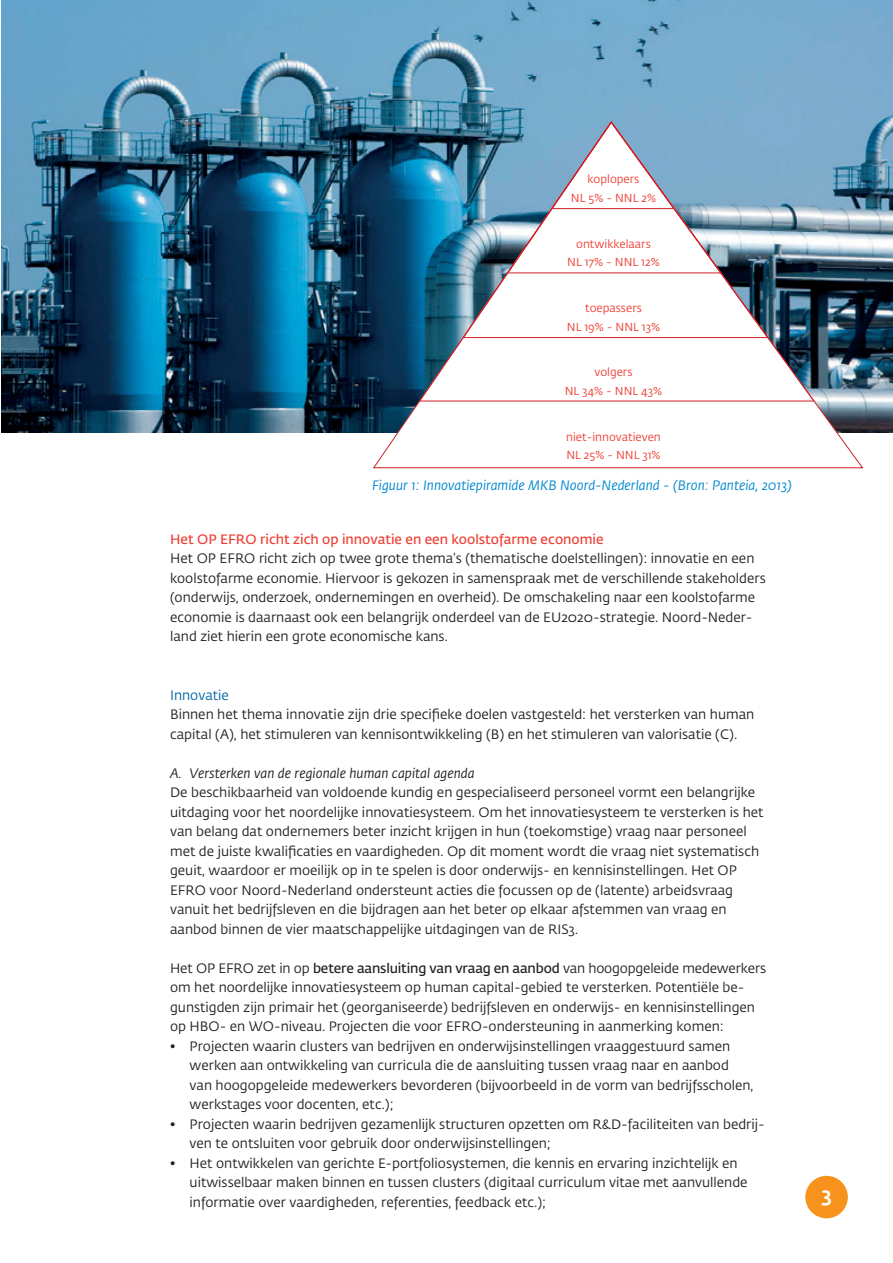
<style>
.page{position:relative;width:893px;height:1263px;background:#fff}
.page>*{position:absolute;margin:0;border:0;box-sizing:border-box;transform-origin:0 0}
.t1{font:500 21px "Fedra Sans Std";color:#fff}
.t2{font:13.5px/19.5px "Fedra Sans Std";color:#231f20}
.t3{font:italic 13.5px "Fedra Sans Std";color:#0089cf}
.t4{font:600 13.5px "Fedra Sans Std";color:#ee3f34}
.t5{font:italic 13.5px "Fedra Sans Std";color:#231f20}
.t6{font:13.5px "Fedra Sans Std";color:#0065a4}
.t7{font:11.4px "Fedra Sans Std";color:#ee3f34}
.s1{font-weight:600}
</style>
<div class="page">
<img style="left:1px;top:0;width:892px;height:432px">
<svg style="left:372px;top:121px;width:492px;height:348px"></svg>
<img style="left:418px;top:121px;width:398px;height:281px">
<svg style="left:506px;top:121px;width:217px;height:153px"></svg>
<div style="left:805px;top:1176px;width:43px;height:42px;background:#f7931d;border-radius:50%"></div>
<p class="t7" style="left:588px;top:172px;width:53px">koplopers</p>
<p class="t7" style="left:571px;top:191px;width:87px">NL 5% - NNL 2%</p>
<p class="t7" style="left:576px;top:237px;width:76px">ontwikkelaars</p>
<p class="t7" style="left:567px;top:255px;width:94px">NL 17% - NNL 12%</p>
<p class="t7" style="left:585px;top:301px;width:58px">toepassers</p>
<p class="t7" style="left:567px;top:320px;width:95px">NL 19% - NNL 13%</p>
<p class="t7" style="left:594px;top:365px;width:40px">volgers</p>
<p class="t7" style="left:565px;top:384px;width:99px">NL 34% - NNL 43%</p>
<p class="t7" style="left:566px;top:430px;width:96px">niet-innovatieven</p>
<p class="t7" style="left:566px;top:448px;width:96px">NL 25% - NNL 31%</p>
<p class="t3" style="left:372px;top:477px;width:421px">Figuur 1: Innovatiepiramide MKB Noord-Nederland - (Bron: Panteia, 2013)</p>
<p class="t4" style="left:170px;top:531px;width:435px">Het OP EFRO richt zich op innovatie en een koolstofarme economie</p>
<p class="t2" style="left:170px;top:549px;width:597px">Het OP EFRO richt zich op twee grote thema’s (thematische doelstellingen): innovatie en een koolstofarme economie. Hiervoor is gekozen in samenspraak met de verschillende stakeholders (onderwijs, onderzoek, ondernemingen en overheid). De omschakeling naar een koolstofarme economie is daarnaast ook een belangrijk onderdeel van de EU2020-strategie. Noord-Neder&shy;land ziet hierin een grote economische kans.</p>
<p class="t6" style="left:170px;top:687px;width:60px">Innovatie</p>
<p class="t2" style="left:170px;top:705px;width:586px">Binnen het thema innovatie zijn drie specifieke doelen vastgesteld: het versterken van human capital (A), het stimuleren van kennisontwikkeling (B) en het stimuleren van valorisatie (C).</p>
<p class="t5" style="left:170px;top:765px;width:306px">A. Versterken van de regionale human capital agenda</p>
<p class="t2" style="left:170px;top:783px;width:595px">De beschikbaarheid van voldoende kundig en gespecialiseerd personeel vormt een belangrijke uitdaging voor het noordelijke innovatiesysteem. Om het innovatiesysteem te versterken is het van belang dat ondernemers beter inzicht krijgen in hun (toekomstige) vraag naar personeel met de juiste kwalificaties en vaardigheden. Op dit moment wordt die vraag niet systematisch geuit, waardoor er moeilijk op in te spelen is door onderwijs- en kennisinstellingen. Het OP EFRO voor Noord-Nederland ondersteunt acties die focussen op de (latente) arbeidsvraag vanuit het bedrijfsleven en die bijdragen aan het beter op elkaar afstemmen van vraag en aanbod binnen de vier maatschappelijke uitdagingen van de RIS3.</p>
<p class="t2" style="left:170px;top:959px;width:598px">Het OP EFRO zet in op <span class="s1">betere aansluiting van vraag en aanbod</span> van hoogopgeleide medewerkers om het noordelijke innovatiesysteem op human capital-gebied te versterken. Potentiële be&shy;gunstigden zijn primair het (georganiseerde) bedrijfsleven en onderwijs- en kennisinstellingen op HBO- en WO-niveau. Projecten die voor EFRO-ondersteuning in aanmerking komen:</p>
<p class="t2" style="left:190px;top:1037px;width:565px;text-indent:-20px">• Projecten waarin clusters van bedrijven en onderwijsinstellingen vraaggestuurd samen werken aan ontwikkeling van curricula die de aansluiting tussen vraag naar en aanbod van hoogopgeleide medewerkers bevorderen (bijvoorbeeld in de vorm van bedrijfsscholen, werkstages voor docenten, etc.);</p>
<p class="t2" style="left:190px;top:1115px;width:577px;text-indent:-20px">• Projecten waarin bedrijven gezamenlijk structuren opzetten om R&amp;D-faciliteiten van bedrij&shy;ven te ontsluiten voor gebruik door onderwijsinstellingen;</p>
<p class="t2" style="left:190px;top:1154px;width:559px;text-indent:-20px">• Het ontwikkelen van gerichte E-portfoliosystemen, die kennis en ervaring inzichtelijk en uitwisselbaar maken binnen en tussen clusters (digitaal curriculum vitae met aanvullende informatie over vaardigheden, referenties, feedback etc.);</p>
<p class="t1" style="left:821px;top:1182px;width:12px">3</p>
</div>
